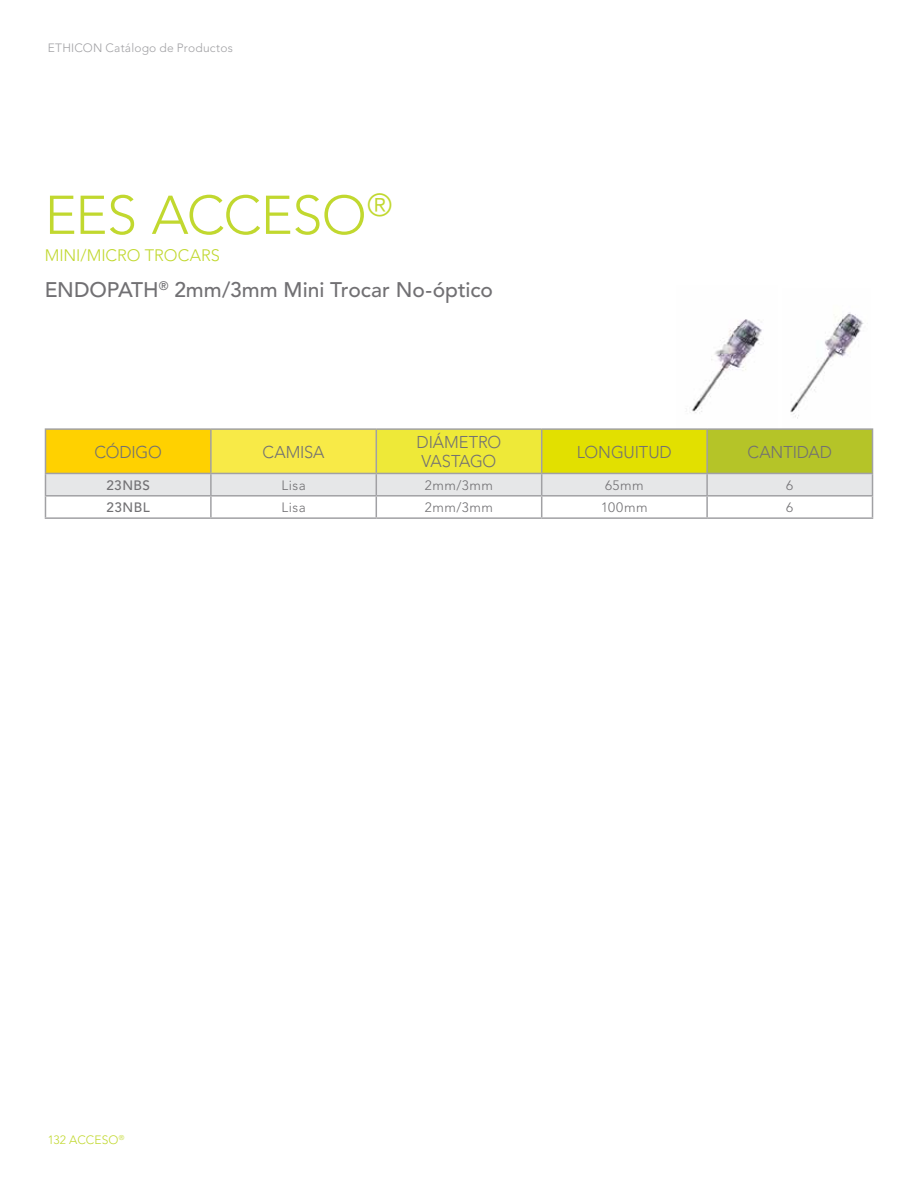
<style>
.page{position:relative;width:918px;height:1188px;background:#fff}
.page>*{position:absolute;margin:0;border:0;box-sizing:border-box;transform-origin:0 0}
.t1{font:300 54px "Avenir";letter-spacing:-.015em;color:#c1d82f}
.t2{font:500 21px "Avenir";color:#717073}
.t3{font:300 16.95px/19.8px "Avenir";letter-spacing:-.005em;color:#717073}
.t4{font:300 16.5px "Avenir";letter-spacing:-.005em;color:#c1d82f}
.t5{font:300 13.5px "Avenir";letter-spacing:.04em;color:#717073}
.t6{font:500 13.5px "Avenir";letter-spacing:.035em;color:#717073}
.t7{font:300 12px "Avenir";letter-spacing:.015em;color:#a1a1a4}
.t8{font:300 12px "Avenir";letter-spacing:.01em;color:#c1d82f}
</style>
<div class="page">
<img style="left:692px;top:319px;width:70px;height:94px">
<img style="left:790px;top:312px;width:74px;height:107px">
<div style="left:45px;top:429px;width:166px;height:44px;background:#ffd100"></div>
<div style="left:211px;top:429px;width:165px;height:44px;background:#f8ea47"></div>
<div style="left:376px;top:429px;width:166px;height:44px;background:#eee938"></div>
<div style="left:542px;top:429px;width:165px;height:44px;background:#e2e000"></div>
<div style="left:707px;top:429px;width:166px;height:44px;background:#b5c428"></div>
<hr style="left:45px;top:428px;width:166px;height:2px;background:#a1a1a4">
<hr style="left:45px;top:430px;width:1px;height:43px;background:#a1a1a4">
<hr style="left:211px;top:428px;width:165px;height:2px;background:#a1a1a4">
<hr style="left:210px;top:430px;width:2px;height:43px;background:#a1a1a4">
<hr style="left:376px;top:428px;width:166px;height:2px;background:#a1a1a4">
<hr style="left:376px;top:430px;width:1px;height:43px;background:#a1a1a4">
<hr style="left:542px;top:428px;width:165px;height:2px;background:#a1a1a4">
<hr style="left:541px;top:430px;width:1px;height:43px;background:#a1a1a4">
<hr style="left:707px;top:428px;width:166px;height:2px;background:#a1a1a4">
<hr style="left:706px;top:430px;width:2px;height:43px;background:#a1a1a4">
<hr style="left:872px;top:430px;width:1px;height:43px;background:#a1a1a4">
<svg style="left:45px;top:473px;width:828px;height:44px"></svg>
<hr style="left:45px;top:517px;width:166px;height:2px;background:#a1a1a4">
<hr style="left:211px;top:517px;width:165px;height:2px;background:#a1a1a4">
<hr style="left:376px;top:517px;width:166px;height:2px;background:#a1a1a4">
<hr style="left:542px;top:517px;width:165px;height:2px;background:#a1a1a4">
<hr style="left:707px;top:517px;width:166px;height:2px;background:#a1a1a4">
<p class="t7" style="left:48px;top:41px;width:186px">ETHICON Catálogo de Productos</p>
<h1 class="t1" style="left:45px;top:184px;width:349px">EES ACCESO<sup>®</sup></h1>
<p class="t4" style="left:45px;top:246px;width:177px">MINI/MICRO TROCARS</p>
<p class="t2" style="left:45px;top:278px;width:450px">ENDOPATH<sup>®</sup> 2mm/3mm Mini Trocar No-óptico</p>
<p class="t3" style="left:94px;top:442px;width:69px">CÓDIGO</p>
<p class="t3" style="left:263px;top:442px;width:64px">CAMISA</p>
<p class="t3" style="left:417px;top:432px;width:86px">DIÁMETRO<br>VASTAGO</p>
<p class="t3" style="left:577px;top:442px;width:96px">LONGUITUD</p>
<p class="t3" style="left:748px;top:442px;width:86px">CANTIDAD</p>
<p class="t6" style="left:106px;top:477px;width:45px">23NBS</p>
<p class="t5" style="left:281px;top:477px;width:26px">Lisa</p>
<p class="t5" style="left:425px;top:477px;width:70px">2mm/3mm</p>
<p class="t5" style="left:605px;top:477px;width:40px">65mm</p>
<p class="t5" style="left:786px;top:477px;width:9px">6</p>
<p class="t6" style="left:107px;top:500px;width:45px">23NBL</p>
<p class="t5" style="left:281px;top:500px;width:26px">Lisa</p>
<p class="t5" style="left:425px;top:500px;width:70px">2mm/3mm</p>
<p class="t5" style="left:601px;top:500px;width:48px">100mm</p>
<p class="t5" style="left:786px;top:500px;width:9px">6</p>
<p class="t8" style="left:48px;top:1133px;width:78px">132 ACCESO<sup>®</sup></p>
</div>
